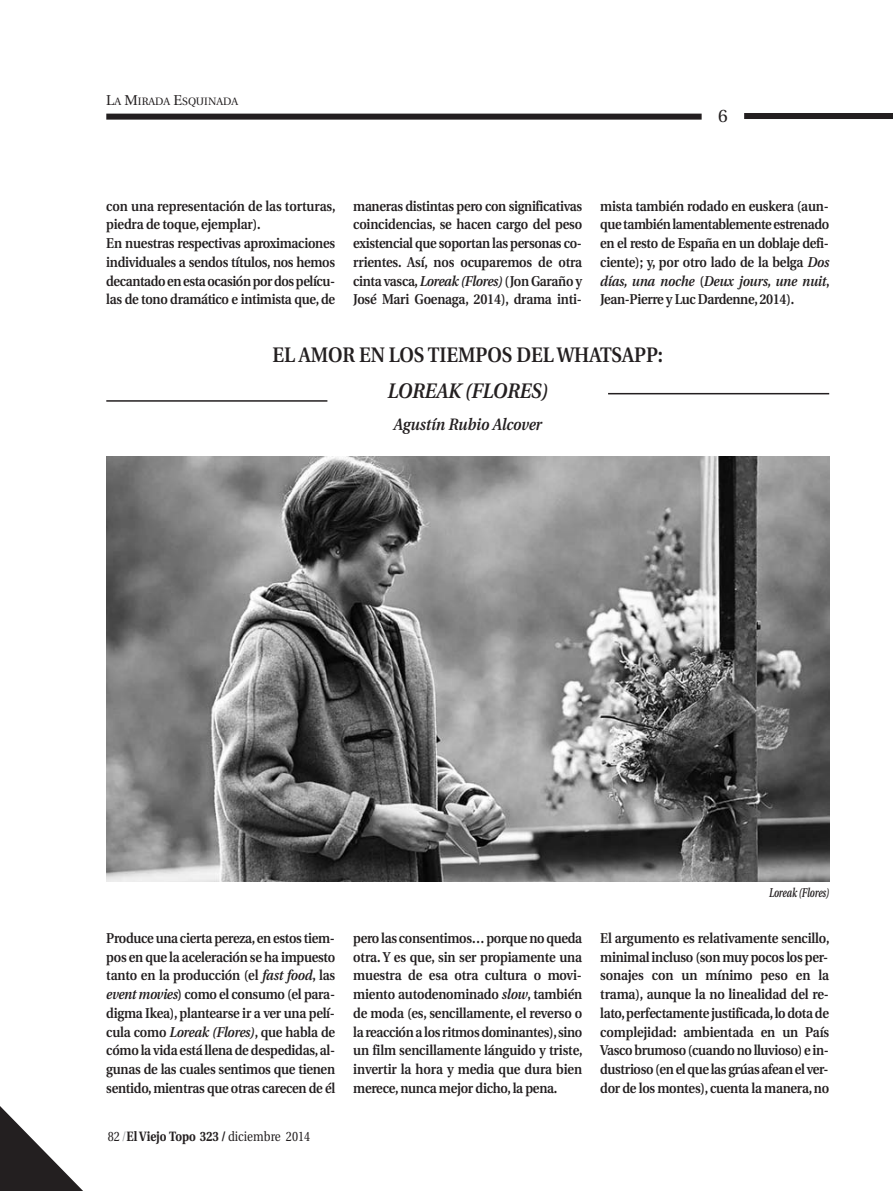
<style>
.page{position:relative;width:893px;height:1191px;background:#fff}
.page>*{position:absolute;margin:0;border:0;box-sizing:border-box;transform-origin:0 0}
.t1{font:600 21px "Utopia";letter-spacing:-.005em;color:#231f20;scale:.9 1}
.t2{font:italic 600 21px "Utopia";color:#231f20;scale:.9 1}
.t3{font:18px "Utopia";color:#231f20}
.t4{font:italic 600 16.5px "Utopia";color:#231f20;scale:.9 1}
.t5{font:600 14.25px/18.8px "Utopia";letter-spacing:-.02em;color:#231f20;text-align:justify;scale:.9 1}
.t6{font:13.5px "Utopia";color:#231f20;scale:.85 1}
.t7{font:italic 600 12.75px "Utopia";letter-spacing:-.005em;color:#231f20;scale:.7 1}
.t8{font:10.65px "Utopia";color:#231f20}
.s1{font-size:14.25px}
.s2{font-style:italic}
.s3{color:#9d9fa2}
.s4{font-weight:700}
</style>
<div class="page">
<div style="left:106px;top:114px;width:596px;height:6px;background:#231f20"></div>
<div style="left:744px;top:113px;width:149px;height:6px;background:#231f20"></div>
<svg style="left:0;top:1106px;width:83px;height:85px"></svg>
<hr style="left:106px;top:400px;width:221px;height:2px;background:#231f20">
<hr style="left:608px;top:393px;width:221px;height:1px;background:#231f20">
<img style="left:106px;top:456px;width:723px;height:425px">
<p class="t8" style="left:106px;top:97px;width:133px"><span class="s1">L</span>A <span class="s1">M</span>IRADA <span class="s1">E</span>SQUINADA</p>
<p class="t3" style="left:718px;top:108px;width:11px">6</p>
<p class="t5" style="left:106px;top:197px;width:256px;text-align:left">con una representación de las torturas, piedra de toque, ejemplar).<br>En nuestras respectivas aproximaciones individuales a sendos títulos, nos hemos decantado en esta ocasión por dos pelícu&shy;las de tono dramático e intimista que, de</p>
<p class="t5" style="left:353px;top:197px;width:256px">maneras distintas pero con significativas coincidencias, se hacen cargo del peso existencial que soportan las personas co&shy;rrientes. Así, nos ocuparemos de otra cinta vasca, <span class="s2">Loreak (Flores)</span> (Jon Garaño y José Mari Goenaga, 2014), drama inti-</p>
<p class="t5" style="left:600px;top:198px;width:256px">mista también rodado en euskera (aun&shy;que también lamentablemente estrenado en el resto de España en un doblaje defi&shy;ciente); y, por otro lado de la belga <span class="s2">Dos días, una noche</span> (<span class="s2">Deux jours, une nuit</span>, Jean-Pierre y Luc Dardenne, 2014).</p>
<h1 class="t1" style="left:272px;top:346px;width:436px">EL AMOR EN LOS TIEMPOS DEL WHATSAPP:</h1>
<h1 class="t2" style="left:387px;top:382px;width:180px">LOREAK (FLORES)</h1>
<p class="t4" style="left:394px;top:418px;width:166px">Agustín Rubio Alcover</p>
<p class="t7" style="left:769px;top:888px;width:87px">Loreak (Flores)</p>
<p class="t5" style="left:106px;top:929px;width:256px">Produce una cierta pereza, en estos tiem&shy;pos en que la aceleración se ha impuesto tanto en la producción (el <span class="s2">fast food</span>, las <span class="s2">event movies</span>) como el consumo (el para&shy;digma Ikea), plantearse ir a ver una pelí&shy;cula como <span class="s2">Loreak (Flores)</span>, que habla de cómo la vida está llena de despedidas, al&shy;gunas de las cuales sentimos que tienen sentido, mientras que otras carecen de él</p>
<p class="t5" style="left:353px;top:929px;width:256px">pero las consentimos… porque no queda otra. Y es que, sin ser propiamente una muestra de esa otra cultura o movi&shy;miento autodenominado <span class="s2">slow</span>, también de moda (es, sencillamente, el reverso o la reacción a los ritmos dominantes), sino un film sencillamente lánguido y triste, invertir la hora y media que dura bien merece, nunca mejor dicho, la pena.</p>
<p class="t5" style="left:600px;top:930px;width:256px">El argumento es relativamente sencillo, minimal incluso (son muy pocos los per&shy;sonajes con un mínimo peso en la trama), aunque la no linealidad del re&shy;lato, perfectamente justificada, lo dota de complejidad: ambientada en un País Vasco brumoso (cuando no lluvioso) e in&shy;dustrioso (en el que las grúas afean el ver&shy;dor de los montes), cuenta la manera, no</p>
<p class="t6" style="left:108px;top:1130px;width:240px">82<span class="s3">/</span><span class="s4">El Viejo Topo 323 /</span> diciembre 2014</p>
</div>
